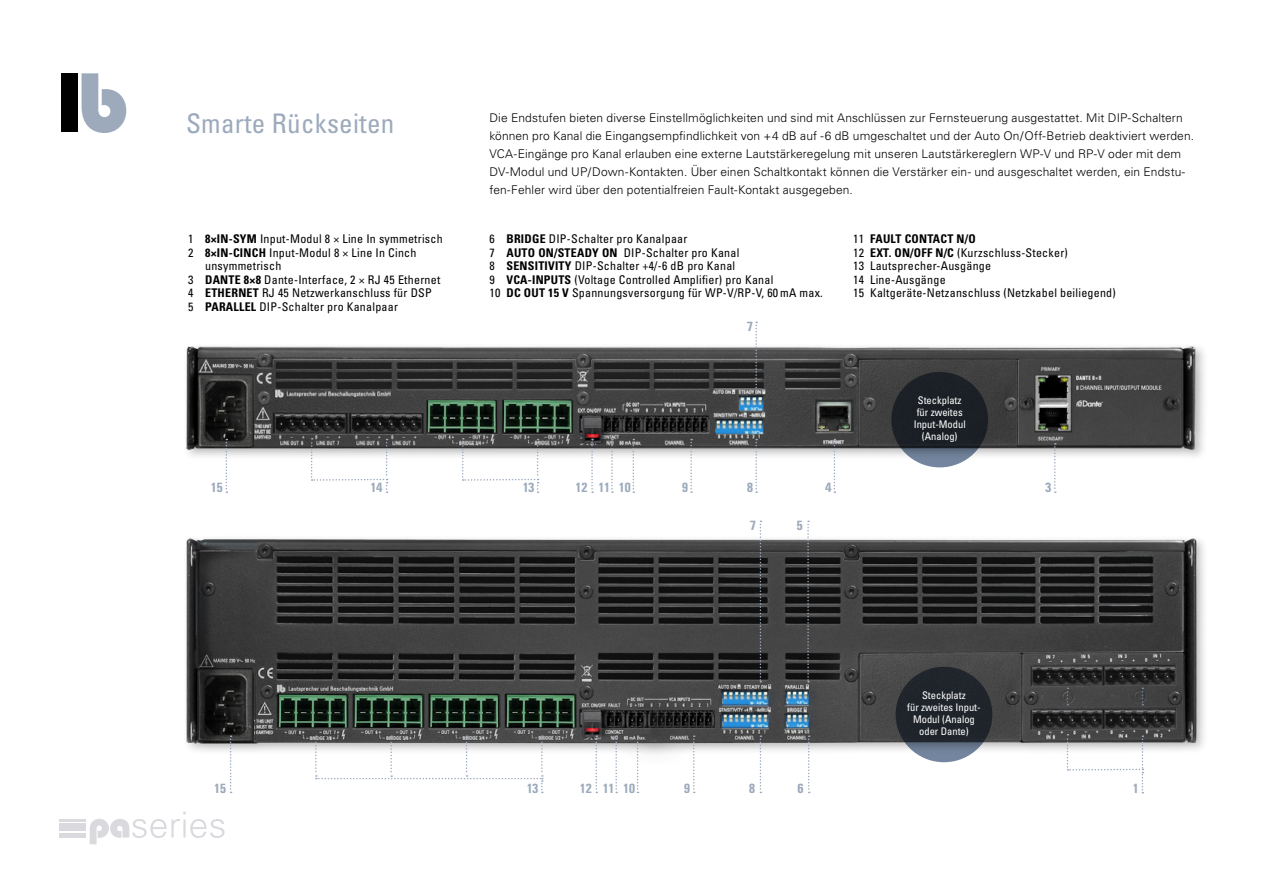
<style>
.page{position:relative;width:1263px;height:893px;background:#fff}
.page>*{position:absolute;margin:0;border:0;box-sizing:border-box;transform-origin:0 0}
.t1{font:condensed 27px "Univers";letter-spacing:.01em;color:#9caabc}
.t2{font:700 13.2px "Univers Condensed BQ";letter-spacing:-.045em;color:#9caabc}
.t3{font:condensed 12px/13.5px "Univers";letter-spacing:.02em;color:#000}
.t4{font:300 12px/18px "Univers";letter-spacing:.01em;color:#000}
.t5{font:condensed 10.5px/12px "Univers";color:#fff;text-align:center}
.s1{font-weight:700}
</style>
<div class="page">
<div style="left:61px;top:73px;width:17px;height:59px;background:#000"></div>
<svg style="left:82px;top:73px;width:44px;height:60px"></svg>
<svg style="left:90px;top:812px;width:135px;height:32px"></svg>
<hr style="left:59px;top:833px;width:27px;height:4px;background:#dad9de">
<div style="left:59px;top:826px;width:27px;height:5px;background:#dad9de"></div>
<hr style="left:59px;top:823px;width:27px;height:2px;background:#dad9de">
<hr style="left:59px;top:819px;width:27px;height:3px;background:#dad9de">
<img style="left:186px;top:520px;width:1018px;height:245px">
<img style="left:186px;top:346px;width:1018px;height:113px">
<img style="left:1018px;top:359px;width:167px;height:92px">
<svg style="left:891px;top:372px;width:97px;height:95px;background:#262c34"></svg>
<svg style="left:755px;top:322px;width:2px;height:72px"></svg>
<svg style="left:1054px;top:443px;width:2px;height:50px"></svg>
<svg style="left:632px;top:439px;width:2px;height:54px"></svg>
<svg style="left:611px;top:439px;width:2px;height:54px"></svg>
<svg style="left:591px;top:439px;width:2px;height:54px"></svg>
<svg style="left:462px;top:438px;width:77px;height:55px"></svg>
<svg style="left:311px;top:438px;width:77px;height:55px"></svg>
<svg style="left:226px;top:439px;width:1px;height:54px"></svg>
<svg style="left:690px;top:439px;width:2px;height:54px"></svg>
<svg style="left:755px;top:439px;width:2px;height:54px"></svg>
<svg style="left:834px;top:439px;width:1px;height:54px"></svg>
<svg style="left:896px;top:667px;width:96px;height:95px;background:#2a313a"></svg>
<svg style="left:637px;top:735px;width:1px;height:58px"></svg>
<svg style="left:615px;top:735px;width:2px;height:58px"></svg>
<svg style="left:595px;top:735px;width:2px;height:58px"></svg>
<svg style="left:230px;top:735px;width:2px;height:58px"></svg>
<svg style="left:693px;top:735px;width:2px;height:58px"></svg>
<svg style="left:760px;top:735px;width:1px;height:58px"></svg>
<svg style="left:760px;top:521px;width:1px;height:161px"></svg>
<svg style="left:807px;top:521px;width:2px;height:161px"></svg>
<svg style="left:808px;top:735px;width:2px;height:58px"></svg>
<svg style="left:1067px;top:688px;width:1px;height:17px"></svg>
<svg style="left:1142px;top:688px;width:1px;height:17px"></svg>
<svg style="left:1067px;top:734px;width:76px;height:59px"></svg>
<svg style="left:315px;top:735px;width:228px;height:58px"></svg>
<h1 class="t1" style="left:186px;top:107px;width:210px">Smarte Rückseiten</h1>
<p class="t3" style="left:188px;top:232px;width:256px">1 <span class="s1">8×IN-SYM</span> Input-Modul 8 × Line In symmetrisch</p>
<p class="t3" style="left:188px;top:246px;width:230px">2 <span class="s1">8×IN-CINCH</span> Input-Modul 8 × Line In Cinch</p>
<p class="t3" style="left:205px;top:259px;width:78px">unsymmetrisch</p>
<p class="t3" style="left:188px;top:273px;width:254px">3 <span class="s1">DANTE 8×8</span> Dante-Interface, 2 × RJ 45 Ethernet</p>
<p class="t3" style="left:188px;top:286px;width:245px">4 <span class="s1">ETHERNET</span> RJ 45 Netzwerkanschluss für DSP</p>
<p class="t3" style="left:188px;top:300px;width:211px">5 <span class="s1">PARALLEL</span> DIP-Schalter pro Kanalpaar</p>
<p class="t4" style="left:489px;top:109px;width:706px">Die Endstufen bieten diverse Einstellmöglichkeiten und sind mit Anschlüssen zur Fernsteuerung ausgestattet. Mit DIP-Schaltern können pro Kanal die Eingangsempfindlichkeit von +4 dB auf -6 dB umgeschaltet und der Auto On/Off-Betrieb deaktiviert werden.<br>VCA-Eingänge pro Kanal erlauben eine externe Lautstärkeregelung mit unseren Lautstärkereglern WP-V und RP-V oder mit dem DV-Modul und UP/Down-Kontakten. Über einen Schaltkontakt können die Verstärker ein- und ausgeschaltet werden, ein Endstu&shy;fen-Fehler wird über den potentialfreien Fault-Kontakt ausgegeben.</p>
<p class="t3" style="left:489px;top:232px;width:335px">6 <span class="s1">BRIDGE</span> DIP-Schalter pro Kanalpaar<br>7 <span class="s1">AUTO ON/STEADY ON</span> DIP-Schalter pro Kanal<br>8 <span class="s1">SENSITIVITY</span> DIP-Schalter +4/-6 dB pro Kanal<br>9 <span class="s1">VCA-INPUTS</span> (Voltage Controlled Amplifier) pro Kanal<br>10 <span class="s1">DC OUT 15 V</span> Spannungsversorgung für WP-V/RP-V, 60 mA max.</p>
<p class="t3" style="left:853px;top:232px;width:264px">11 <span class="s1">FAULT CONTACT N/O<br></span>12 <span class="s1">EXT. ON/OFF N/C</span> (Kurzschluss-Stecker)<br>13 Lautsprecher-Ausgänge<br>14 Line-Ausgänge<br>15 Kaltgeräte-Netzanschluss (Netzkabel beiliegend)</p>
<p class="t2" style="left:747px;top:319px;width:8px">7</p>
<p class="t5" style="left:914px;top:394px;width:53px">Steckplatz für zweites<br>Input-Modul (Analog)</p>
<p class="t2" style="left:210px;top:480px;width:14px">15</p>
<p class="t2" style="left:370px;top:480px;width:14px">14</p>
<p class="t2" style="left:522px;top:480px;width:14px">13</p>
<p class="t2" style="left:575px;top:480px;width:58px">12 11 10</p>
<p class="t2" style="left:682px;top:480px;width:8px">9</p>
<p class="t2" style="left:747px;top:480px;width:8px">8</p>
<p class="t2" style="left:825px;top:480px;width:8px">4</p>
<p class="t2" style="left:1045px;top:480px;width:8px">3</p>
<p class="t2" style="left:750px;top:518px;width:8px">7</p>
<p class="t2" style="left:796px;top:518px;width:8px">5</p>
<p class="t5" style="left:907px;top:689px;width:75px">Steckplatz<br>für zweites Input-<br>Modul (Analog oder Dante)</p>
<p class="t2" style="left:214px;top:781px;width:14px">15</p>
<p class="t2" style="left:579px;top:781px;width:58px">12 11 10</p>
<p class="t2" style="left:749px;top:781px;width:8px">8</p>
<p class="t2" style="left:526px;top:781px;width:14px">13</p>
<p class="t2" style="left:684px;top:781px;width:8px">9</p>
<p class="t2" style="left:797px;top:781px;width:8px">6</p>
<p class="t2" style="left:1132px;top:781px;width:8px">1</p>
</div>
